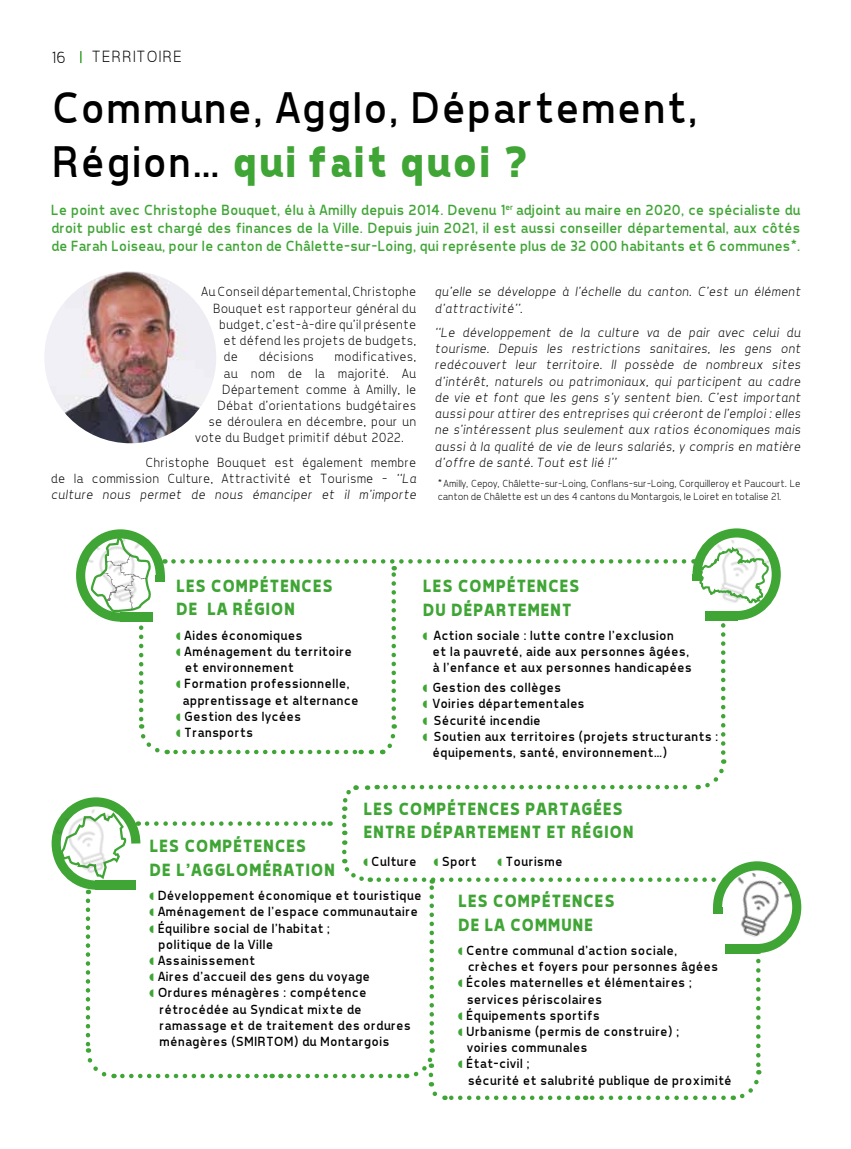
<style>
.page{position:relative;width:851px;height:1149px;background:#fff}
.page>*{position:absolute;margin:0;border:0;box-sizing:border-box;transform-origin:0 0}
.t1{font:45px/54px "Tepeno Sans";letter-spacing:.05em;color:#000}
.t2{font:700 18px/23.4px "Tepeno Sans";letter-spacing:.05em;color:#3fa535}
.t3{font:300 16.5px "Tepeno Sans";letter-spacing:.1em;color:#000}
.t4{font:15px/18px "Tepeno Sans";letter-spacing:.03em;color:#3fa535;text-align:justify}
.t5{font:13.5px/16.2px "Tepeno Sans";letter-spacing:.05em;color:#000}
.t6{font:italic 300 13.5px/16.2px "Tepeno Sans";letter-spacing:.05em;color:#000}
.t7{font:300 13.5px/16.2px "Tepeno Sans";letter-spacing:.05em;color:#000;text-align:justify}
.t8{font:300 10.5px/12.6px "Tepeno Sans";letter-spacing:.025em;color:#000}
.s1{font-weight:700;color:#3fa535}
.s2{font-style:italic}
</style>
<div class="page">
<svg style="left:80px;top:51px;width:2px;height:12px"></svg>
<img style="left:44px;top:271px;width:172px;height:172px;border-radius:86px">
<svg style="left:51px;top:528px;width:751px;height:573px"></svg>
<p class="t3" style="left:51px;top:47px;width:15px">16</p>
<p class="t3" style="left:92px;top:47px;width:90px">TERRITOIRE</p>
<h1 class="t1" style="left:51px;top:80px;width:645px">Commune, Agglo, Département,<br>Région… <span class="s1">qui fait quoi ?</span></h1>
<p class="t4" style="left:51px;top:201px;width:750px">Le point avec Christophe Bouquet, élu à Amilly depuis 2014. Devenu 1<sup>er</sup> adjoint au maire en 2020, ce spécialiste du droit public est chargé des finances de la Ville. Depuis juin 2021, il est aussi conseiller départemental, aux côtés de Farah Loiseau, pour le canton de Châlette-sur-Loing, qui représente plus de 32 000 habitants et 6 communes*.</p>
<p class="t7" style="left:201px;top:283px;width:216px">Au Conseil départemental, Christophe</p>
<p class="t7" style="left:213px;top:299px;width:204px">Bouquet est rapporteur général du</p>
<p class="t7" style="left:219px;top:316px;width:198px">budget, c’est-à-dire qu’il présente</p>
<p class="t7" style="left:223px;top:332px;width:193px">et défend les projets de budgets,</p>
<p class="t7" style="left:223px;top:348px;width:15px">de</p>
<p class="t7" style="left:258px;top:348px;width:56px">décisions</p>
<p class="t7" style="left:334px;top:348px;width:83px">modificatives,</p>
<p class="t7" style="left:223px;top:364px;width:193px">au nom de la majorité. Au</p>
<p class="t7" style="left:222px;top:380px;width:195px">Département comme à Amilly, le</p>
<p class="t7" style="left:217px;top:397px;width:200px">Débat d’orientations budgétaires</p>
<p class="t7" style="left:208px;top:413px;width:208px">se déroulera en décembre, pour un</p>
<p class="t7" style="left:195px;top:429px;width:210px">vote du Budget primitif début 2022.</p>
<p class="t7" style="left:51px;top:453px;width:366px;text-indent:94px">Christophe Bouquet est également membre de la commission Culture, Attractivité et Tourisme – <span class="s2">‘‘La culture nous permet de nous émanciper et il m’importe</span></p>
<p class="t6" style="left:434px;top:283px;width:367px">qu’elle se développe à l’échelle du canton. C’est un élément d’attractivité’’.</p>
<p class="t6" style="left:434px;top:324px;width:367px;text-align:justify">‘‘Le développement de la culture va de pair avec celui du tourisme. Depuis les restrictions sanitaires, les gens ont redécouvert leur territoire. Il possède de nombreux sites d’intérêt, naturels ou patrimoniaux, qui participent au cadre de vie et font que les gens s’y sentent bien. C’est important aussi pour attirer des entreprises qui créeront de l’emploi : elles ne s’intéressent plus seulement aux ratios économiques mais aussi à la qualité de vie de leurs salariés, y compris en matière d’offre de santé. Tout est lié !’’</p>
<p class="t8" style="left:437px;top:477px;width:364px">* Amilly, Cepoy, Châlette-sur-Loing, Conflans-sur-Loing, Corquilleroy et Paucourt. Le canton de Châlette est un des 4 cantons du Montargois, le Loiret en totalise 21.</p>
<h2 class="t2" style="left:175px;top:573px;width:158px">LES COMPÉTENCES<br>DE LA RÉGION</h2>
<p class="t5" style="left:182px;top:626px;width:177px">Aides économiques<br>Aménagement du territoire et environnement<br>Formation professionnelle, apprentissage et alternance<br>Gestion des lycées<br>Transports</p>
<h2 class="t2" style="left:422px;top:573px;width:158px">LES COMPÉTENCES<br>DU DÉPARTEMENT</h2>
<p class="t5" style="left:432px;top:626px;width:260px">Action sociale : lutte contre l’exclusion<br>et la pauvreté, aide aux personnes âgées, à l’enfance et aux personnes handicapées</p>
<p class="t5" style="left:432px;top:679px;width:287px">Gestion des collèges<br>Voiries départementales<br>Sécurité incendie<br>Soutien aux territoires (projets structurants : équipements, santé, environnement…)</p>
<h2 class="t2" style="left:363px;top:796px;width:271px">LES COMPÉTENCES PARTAGÉES<br>ENTRE DÉPARTEMENT ET RÉGION</h2>
<p class="t5" style="left:371px;top:853px;width:46px">Culture</p>
<p class="t5" style="left:441px;top:853px;width:36px">Sport</p>
<p class="t5" style="left:505px;top:853px;width:58px">Tourisme</p>
<h2 class="t2" style="left:149px;top:833px;width:186px">LES COMPÉTENCES<br>DE L’AGGLOMÉRATION</h2>
<p class="t5" style="left:157px;top:886px;width:265px">Développement économique et touristique<br>Aménagement de l’espace communautaire<br>Équilibre social de l’habitat ;<br>politique de la Ville<br>Assainissement<br>Aires d’accueil des gens du voyage<br>Ordures ménagères : compétence rétrocédée au Syndicat mixte de ramassage et de traitement des ordures ménagères (SMIRTOM) du Montargois</p>
<h2 class="t2" style="left:457px;top:888px;width:158px">LES COMPÉTENCES<br>DE LA COMMUNE</h2>
<p class="t5" style="left:466px;top:941px;width:266px">Centre communal d’action sociale,<br>crèches et foyers pour personnes âgées<br>Écoles maternelles et élémentaires ; services périscolaires<br>Équipements sportifs<br>Urbanisme (permis de construire) ;<br>voiries communales<br>État-civil ;<br>sécurité et salubrité publique de proximité</p>
</div>
